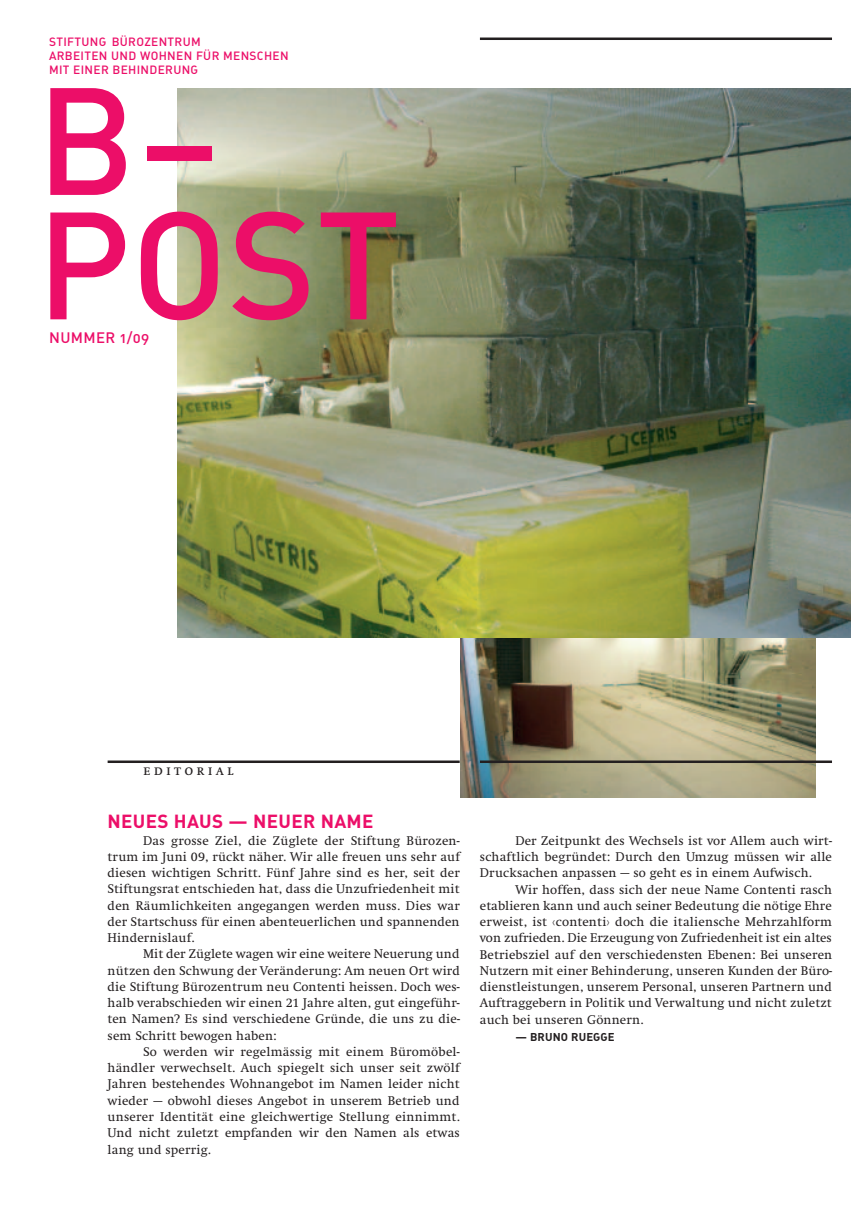
<style>
.page{position:relative;width:851px;height:1205px;background:#fff}
.page>*{position:absolute;margin:0;border:0;box-sizing:border-box;transform-origin:0 0}
.t1{font:150px/124.4px "DIN Medium Alternate";color:#ec0e68}
.t2{font:18.75px "DIN Bold Alternate";letter-spacing:.015em;color:#ec0e68}
.t3{font:15px "DIN Medium Alternate";letter-spacing:.025em;color:#ec0e68}
.t4{font:15px "Swift SC";letter-spacing:.215em;color:#231f20}
.t5{font:13.12px/16.2px "Swift";letter-spacing:.01em;color:#231f20;text-align:justify}
.t6{font:11.88px/13.8px "DIN Medium Alternate";letter-spacing:.025em;color:#ec0e68}
.t7{font:11.25px "DIN Bold Alternate";letter-spacing:.01em;color:#231f20}
</style>
<div class="page">
<img style="left:461px;top:638px;width:354px;height:159px">
<img style="left:177px;top:89px;width:673px;height:549px">
<hr style="left:480px;top:38px;width:351px;height:2px;background:#231f20">
<hr style="left:480px;top:760px;width:351px;height:3px;background:#231f20">
<hr style="left:108px;top:760px;width:351px;height:3px;background:#231f20">
<p class="t6" style="left:49px;top:35px;width:241px">STIFTUNG BÜROZENTRUM<br>ARBEITEN UND WOHNEN FÜR MENSCHEN<br>MIT EINER BEHINDERUNG</p>
<h1 class="t1" style="left:36px;top:81px;width:365px">B–<br>POST</h1>
<p class="t3" style="left:49px;top:329px;width:102px">NUMMER 1/09</p>
<p class="t4" style="left:143px;top:761px;width:92px">editorial</p>
<h2 class="t2" style="left:108px;top:811px;width:267px">NEUES HAUS — NEUER NAME</h2>
<p class="t5" style="left:108px;top:832px;width:354px;text-indent:35px">Das grosse Ziel, die Züglete der Stiftung Bürozen&shy;trum im Juni 09, rückt näher. Wir alle freuen uns sehr auf diesen wichtigen Schritt. Fünf Jahre sind es her, seit der Stiftungsrat entschieden hat, dass die Unzufriedenheit mit den Räumlichkeiten angegangen werden muss. Dies war der Startschuss für einen abenteuerlichen und spannenden Hindernislauf.</p>
<p class="t5" style="left:108px;top:946px;width:354px;text-indent:35px">Mit der Züglete wagen wir eine weitere Neuerung und nützen den Schwung der Veränderung: Am neuen Ort wird die Stiftung Bürozentrum neu Contenti heissen. Doch wes&shy;halb verabschieden wir einen 21 Jahre alten, gut eingeführ&shy;ten Namen? Es sind verschiedene Gründe, die uns zu die&shy;sem Schritt bewogen haben:</p>
<p class="t5" style="left:108px;top:1043px;width:353px;text-indent:35px">So werden wir regelmässig mit einem Büromöbel&shy;händler verwechselt. Auch spiegelt sich unser seit zwölf Jahren bestehendes Wohnangebot im Namen leider nicht wieder — obwohl dieses Angebot in unserem Betrieb und unserer Identität eine gleichwertige Stellung einnimmt.<br>Und nicht zuletzt empfanden wir den Namen als etwas lang und sperrig.</p>
<p class="t5" style="left:480px;top:832px;width:353px;text-indent:35px">Der Zeitpunkt des Wechsels ist vor Allem auch wirt&shy;schaftlich begründet: Durch den Umzug müssen wir alle Drucksachen anpassen — so geht es in einem Aufwisch.</p>
<p class="t5" style="left:480px;top:881px;width:354px;text-indent:35px">Wir hoffen, dass sich der neue Name Contenti rasch etablieren kann und auch seiner Bedeutung die nötige Ehre erweist, ist ‹contenti› doch die italiensche Mehrzahlform von zufrieden. Die Erzeugung von Zufriedenheit ist ein altes Betriebsziel auf den verschiedensten Ebenen: Bei unseren Nutzern mit einer Behinderung, unseren Kunden der Büro&shy;dienstleistungen, unserem Personal, unseren Partnern und Auftraggebern in Politik und Verwaltung und nicht zuletzt auch bei unseren Gönnern.</p>
<p class="t7" style="left:515px;top:1030px;width:101px">— BRUNO RUEGGE</p>
</div>
